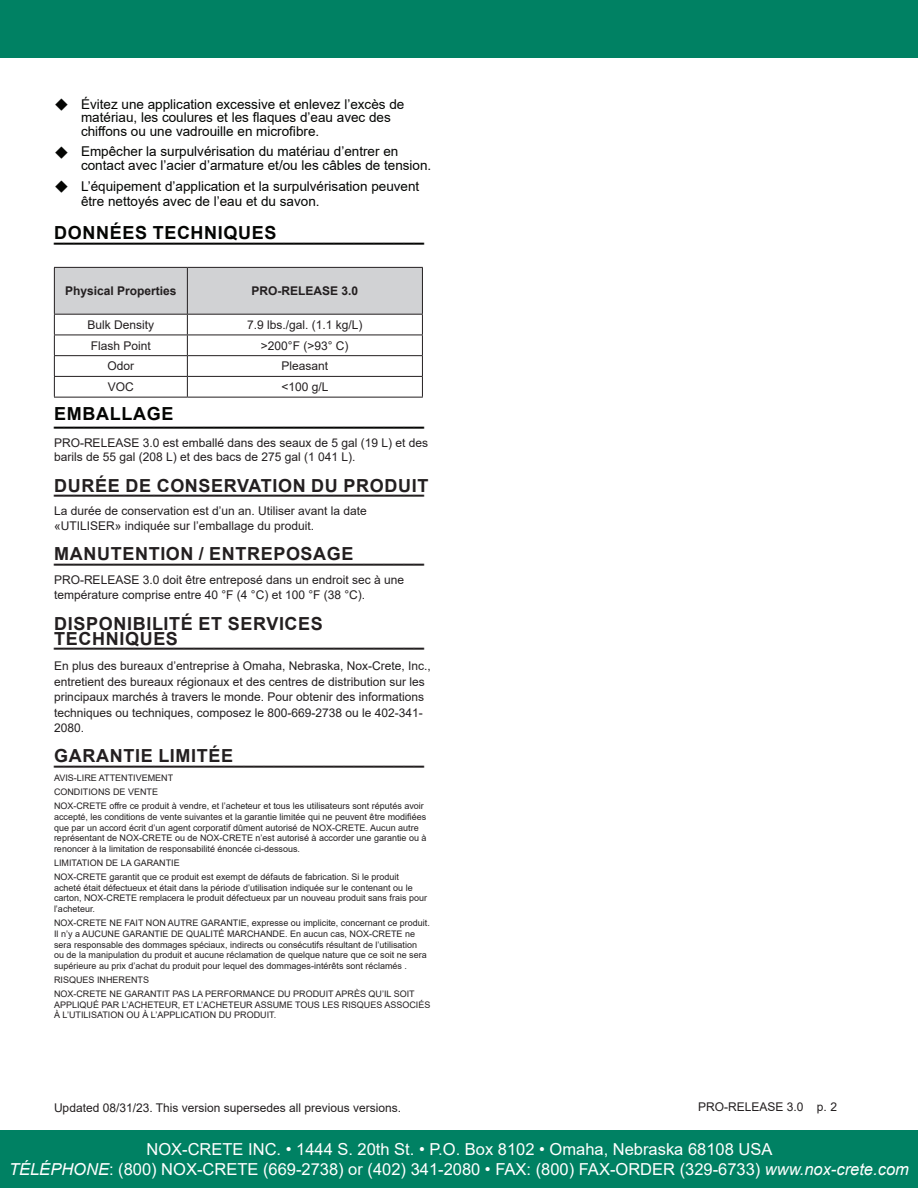
<style>
.page{position:relative;width:918px;height:1188px;background:#fff}
.page>*{position:absolute;margin:0;border:0;box-sizing:border-box;transform-origin:0 0}
.Section_Underline{font:700 18px "Arial";color:#231f20}
.Section_Header{font:700 18px "Arial";letter-spacing:.035em;color:#231f20}
.Section_Underline-2{font:700 18px "Arial";color:#040503}
.Section_Header-2{font:700 18px "Arial";letter-spacing:.035em;color:#040503}
.t1{font:16.5px "Arial";color:#fff}
.t2{font:13.5px/13.5px "Arial";color:#040503}
.Body_No_Bullet_-_End{font:12px/15.3px "Arial";color:#231f20}
.BODY_FINE{font:12px "Arial";color:#231f20}
.t3{font:700 12px "Arial";color:#231f20}
.Warranty_Text{font:12px "Arial";color:#231f20}
.Warranty_Text-2{font:9px/10.8px "Arial";color:#231f20}
.s1{font-style:italic}
</style>
<div class="page">
<svg style="left:54px;top:267px;width:369px;height:130px"></svg>
<hr style="left:54px;top:397px;width:133px;height:1px;background:#231f20">
<hr style="left:187px;top:397px;width:236px;height:1px;background:#231f20">
<div style="left:0;top:1131px;width:918px;height:57px;background:#008163"></div>
<div style="left:0;top:0;width:918px;height:57px;background:#008163"></div>
<p class="t2" style="left:81px;top:97px;width:325px">Évitez une application excessive et enlevez l’excès de matériau, les coulures et les flaques d’eau avec des chiffons ou une vadrouille en microfibre.</p>
<p class="t2" style="left:81px;top:145px;width:352px">Empêcher la surpulvérisation du matériau d’entrer en contact avec l’acier d’armature et/ou les câbles de tension.</p>
<p class="t2" style="left:81px;top:178px;width:340px;line-height:15.3px">L’équipement d’application et la surpulvérisation peuvent être nettoyés avec de l’eau et du savon.</p>
<p class="Section_Underline-2" style="left:54px;top:222px;width:372px">_____________________________________</p>
<p class="Section_Header-2" style="left:54px;top:220px;width:224px">DONNÉES TECHNIQUES</p>
<p class="t3" style="left:65px;top:282px;width:113px">Physical Properties</p>
<p class="t3" style="left:252px;top:282px;width:108px">PRO-RELEASE 3.0</p>
<p class="Body_No_Bullet_-_End" style="left:88px;top:317px;width:68px">Bulk Density</p>
<p class="BODY_FINE" style="left:247px;top:316px;width:117px">7.9 lbs./gal. (1.1 kg/L)</p>
<p class="Body_No_Bullet_-_End" style="left:91px;top:338px;width:62px">Flash Point</p>
<p class="BODY_FINE" style="left:261px;top:337px;width:89px">&gt;200°F (&gt;93° C)</p>
<p class="Body_No_Bullet_-_End" style="left:108px;top:358px;width:28px">Odor</p>
<p class="BODY_FINE" style="left:281px;top:358px;width:48px">Pleasant</p>
<p class="Body_No_Bullet_-_End" style="left:108px;top:379px;width:28px">VOC</p>
<p class="BODY_FINE" style="left:281px;top:379px;width:49px">&lt;100 g/L</p>
<p class="Section_Underline-2" style="left:54px;top:406px;width:372px">_____________________________________</p>
<p class="Section_Header-2" style="left:54px;top:401px;width:121px">EMBALLAGE</p>
<p class="Body_No_Bullet_-_End" style="left:54px;top:436px;width:376px;line-height:14.4px">PRO-RELEASE 3.0 est emballé dans des seaux de 5 gal (19 L) et des barils de 55 gal (208 L) et des bacs de 275 gal (1 041 L).</p>
<p class="Section_Underline" style="left:54px;top:474px;width:372px">_____________________________________</p>
<p class="Section_Header" style="left:54px;top:473px;width:376px">DURÉE DE CONSERVATION DU PRODUIT</p>
<p class="Body_No_Bullet_-_End" style="left:54px;top:504px;width:314px;line-height:14.4px">La durée de conservation est d’un an. Utiliser avant la date «UTILISER» indiquée sur l’emballage du produit.</p>
<p class="Section_Underline" style="left:54px;top:543px;width:372px">_____________________________________</p>
<p class="Section_Header" style="left:54px;top:541px;width:301px">MANUTENTION / ENTREPOSAGE</p>
<p class="Body_No_Bullet_-_End" style="left:54px;top:572px;width:352px">PRO-RELEASE 3.0 doit être entreposé dans un endroit sec à une température comprise entre 40 °F (4 °C) et 100 °F (38 °C).</p>
<p class="Section_Header" style="left:54px;top:611px;width:270px">DISPONIBILITÉ ET SERVICES</p>
<p class="Section_Underline" style="left:54px;top:627px;width:372px">_____________________________________</p>
<p class="Section_Header" style="left:54px;top:626px;width:125px">TECHNIQUES</p>
<p class="Body_No_Bullet_-_End" style="left:54px;top:658px;width:378px">En plus des bureaux d’entreprise à Omaha, Nebraska, Nox-Crete, Inc., entretient des bureaux régionaux et des centres de distribution sur les principaux marchés à travers le monde. Pour obtenir des informations techniques ou techniques, composez le 800-669-2738 ou le 402-341- 2080.</p>
<p class="Section_Underline" style="left:54px;top:745px;width:372px">_____________________________________</p>
<p class="Section_Header" style="left:54px;top:743px;width:180px">GARANTIE LIMITÉE</p>
<p class="Warranty_Text-2" style="left:54px;top:773px;width:121px">AVIS-LIRE ATTENTIVEMENT</p>
<p class="Warranty_Text-2" style="left:54px;top:787px;width:106px">CONDITIONS DE VENTE</p>
<p class="Warranty_Text-2" style="left:54px;top:800px;width:374px">NOX-CRETE offre ce produit à vendre, et l’acheteur et tous les utilisateurs sont réputés avoir accepté, les conditions de vente suivantes et la garantie limitée qui ne peuvent être modifiées que par un accord écrit d’un agent corporatif dûment autorisé de NOX-CRETE. Aucun autre représentant de NOX-CRETE ou de NOX-CRETE n’est autorisé à accorder une garantie ou à renoncer à la limitation de responsabilité énoncée ci-dessous.</p>
<p class="Warranty_Text-2" style="left:54px;top:857px;width:127px">LIMITATION DE LA GARANTIE</p>
<p class="Warranty_Text-2" style="left:54px;top:871px;width:375px">NOX-CRETE garantit que ce produit est exempt de défauts de fabrication. Si le produit acheté était défectueux et était dans la période d’utilisation indiquée sur le contenant ou le carton, NOX-CRETE remplacera le produit défectueux par un nouveau produit sans frais pour l’acheteur.</p>
<p class="Warranty_Text-2" style="left:54px;top:917px;width:377px">NOX-CRETE NE FAIT NON AUTRE GARANTIE, expresse ou implicite, concernant ce produit.<br>Il n’y a AUCUNE GARANTIE DE QUALITÉ MARCHANDE. En aucun cas, NOX-CRETE ne sera responsable des dommages spéciaux, indirects ou consécutifs résultant de l’utilisation<br>ou de la manipulation du produit et aucune réclamation de quelque nature que ce soit ne sera supérieure au prix d’achat du produit pour lequel des dommages-intérêts sont réclamés .</p>
<p class="Warranty_Text-2" style="left:54px;top:974px;width:97px">RISQUES INHERENTS</p>
<p class="Warranty_Text-2" style="left:54px;top:988px;width:378px">NOX-CRETE NE GARANTIT PAS LA PERFORMANCE DU PRODUIT APRÈS QU’IL SOIT<br>APPLIQUÉ PAR L’ACHETEUR, ET L’ACHETEUR ASSUME TOUS LES RISQUES ASSOCIÉS<br>À L’UTILISATION OU À L’APPLICATION DU PRODUIT.</p>
<p class="Body_No_Bullet_-_End" style="left:54px;top:1100px;width:349px">Updated 08/31/23. This version supersedes all previous versions.</p>
<p class="Warranty_Text" style="left:698px;top:1099px;width:140px">PRO-RELEASE 3.0 p. 2</p>
<p class="t1" style="left:146px;top:1138px;width:627px">NOX-CRETE INC. • 1444 S. 20th St. • P.O. Box 8102 • Omaha, Nebraska 68108 USA</p>
<p class="t1" style="left:9px;top:1158px;width:901px"><span class="s1">TÉLÉPHONE</span>: (800) NOX-CRETE (669-2738) or (402) 341-2080 • FAX: (800) FAX-ORDER (329-6733) <span class="s1">www.nox-crete.com</span></p>
</div>
